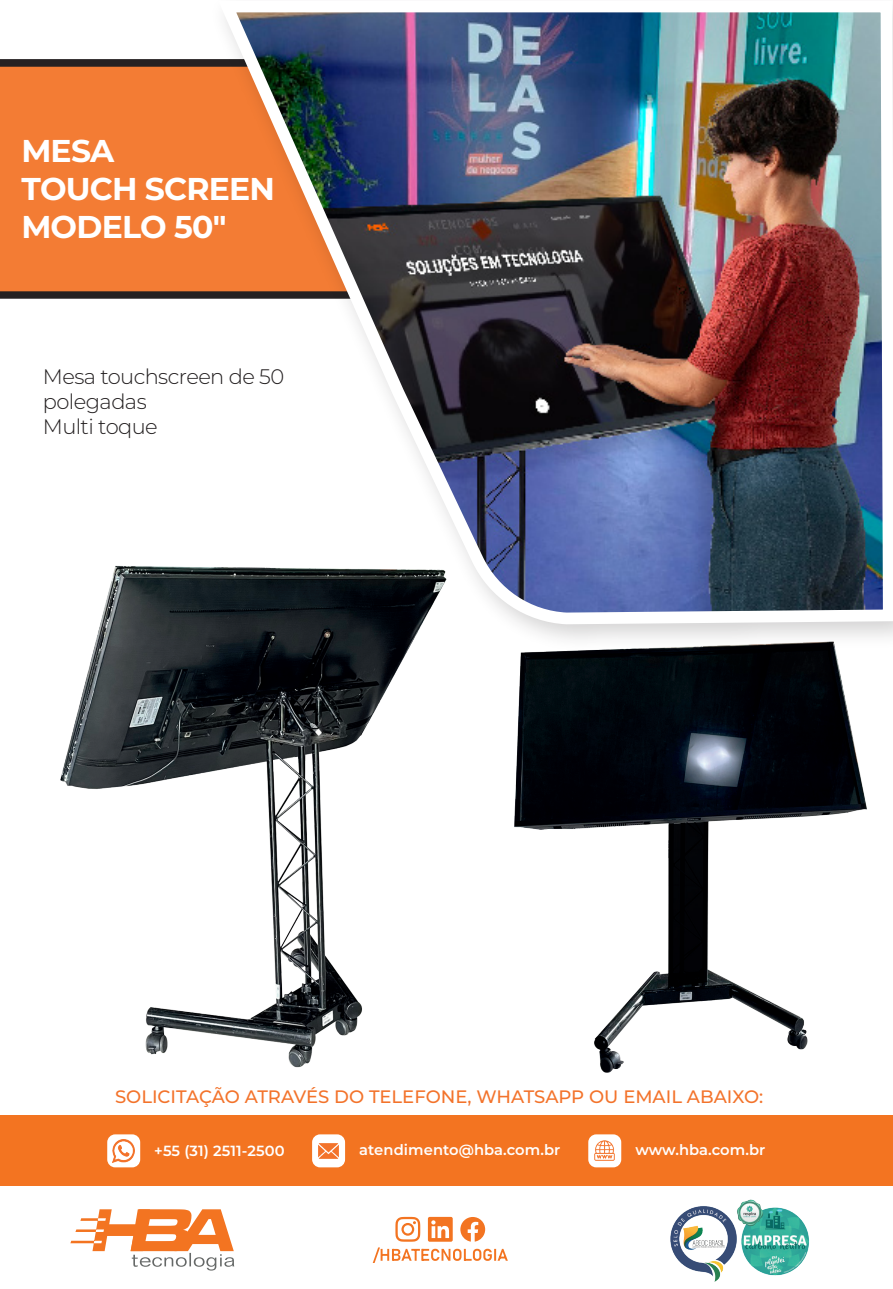
<style>
.page{position:relative;width:893px;height:1289px;background:#fff}
.page>*{position:absolute;margin:0;border:0;box-sizing:border-box;transform-origin:0 0}
.t1{font:700 31.5px/37.8px "Montserrat";letter-spacing:-.025em;color:#fff}
.t2{font:300 21px/25.2px "Montserrat";letter-spacing:-.025em;color:#231f20}
.t3{font:500 18px "Montserrat";color:#f3732b}
.t4{font:600 14.7px "Montserrat";letter-spacing:.005em;color:#fff}
</style>
<div class="page">
<div style="left:0;top:59px;width:198px;height:240px;background:#f37c34"></div>
<img style="left:198px;top:59px;width:695px;height:578px">
<img style="left:212px;top:8px;width:681px;height:622px">
<div style="left:0;top:1115px;width:893px;height:71px;background:#f37421"></div>
<div style="left:312px;top:1134px;width:33px;height:33px;background:#fff;border-radius:8px"></div>
<img style="left:319px;top:1143px;width:19px;height:15px">
<div style="left:107px;top:1134px;width:33px;height:33px;background:#fff;border-radius:8px"></div>
<img style="left:113px;top:1139px;width:22px;height:22px">
<div style="left:588px;top:1134px;width:33px;height:33px;background:#fff;border-radius:8px"></div>
<img style="left:595px;top:1140px;width:20px;height:20px">
<svg style="left:373px;top:1247px;width:135px;height:15px"></svg>
<svg style="left:428px;top:1216px;width:25px;height:25px"></svg>
<svg style="left:460px;top:1217px;width:25px;height:24px"></svg>
<svg style="left:395px;top:1216px;width:25px;height:25px"></svg>
<img style="left:670px;top:1206px;width:66px;height:76px">
<img style="left:736px;top:1199px;width:73px;height:77px">
<svg style="left:70px;top:1209px;width:164px;height:61px"></svg>
<img style="left:60px;top:555px;width:396px;height:513px">
<img style="left:514px;top:637px;width:353px;height:436px">
<h1 class="t1" style="left:21px;top:131px;width:255px">MESA<br>TOUCH SCREEN<br>MODELO 50"</h1>
<h2 class="t2" style="left:43px;top:363px;width:243px">Mesa touchscreen de 50 polegadas<br>Multi toque</h2>
<p class="t3" style="left:115px;top:1083px;width:650px">SOLICITAÇÃO ATRAVÉS DO TELEFONE, WHATSAPP OU EMAIL ABAIXO:</p>
<p class="t4" style="left:154px;top:1140px;width:132px">+55 (31) 2511-2500</p>
<p class="t4" style="left:359px;top:1139px;width:203px">atendimento@hba.com.br</p>
<p class="t4" style="left:635px;top:1139px;width:132px">www.hba.com.br</p>
</div>
